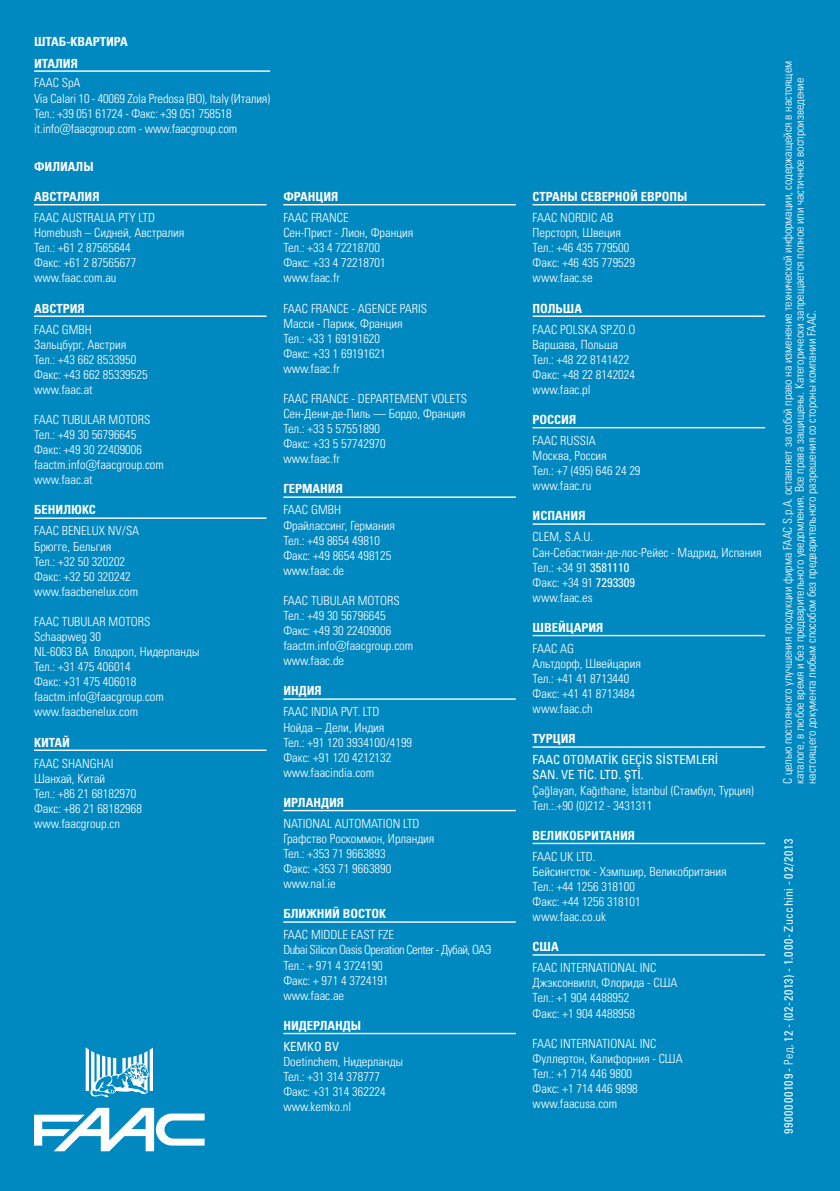
<style>
.page{position:relative;width:840px;height:1191px;background:#fff}
.page>*{position:absolute;margin:0;border:0;box-sizing:border-box;transform-origin:0 0}
.t1{font:12.6px/15px "Univers LTCYR 47 Light Cond";color:#fff}
.t2{font:12.6px/22px "Univers LTCYR 67 Bold Cond";color:#fff}
.t3{font:condensed 12.6px/15px "Univers LT Std";color:#fff}
.t4{font:12px/12px "Univers LTCYR 47 Light Cond";color:#fff}
.t5{font:condensed 12px "Univers LT Std";letter-spacing:.065em;color:#fff}
.s1{font-family:"Univers LT Std";font-stretch:condensed}
.s2{font-family:"Univers CE";font-weight:500;font-stretch:normal}
.s3{font-family:"Univers LTCYR 47 Light Cond";font-stretch:normal}
</style>
<div class="page">
<div style="left:0;top:0;width:839px;height:1191px;background:#0089c0"></div>
<svg style="left:34px;top:1107px;width:170px;height:44px"></svg>
<svg style="left:86px;top:1047px;width:67px;height:51px"></svg>
<hr style="left:34px;top:204px;width:232px;height:1px;background:#fff">
<hr style="left:34px;top:315px;width:232px;height:2px;background:#fff">
<hr style="left:34px;top:517px;width:232px;height:2px;background:#fff">
<hr style="left:34px;top:749px;width:232px;height:2px;background:#fff">
<hr style="left:283px;top:204px;width:232px;height:1px;background:#fff">
<hr style="left:283px;top:496px;width:232px;height:2px;background:#fff">
<hr style="left:283px;top:698px;width:232px;height:2px;background:#fff">
<hr style="left:283px;top:810px;width:232px;height:1px;background:#fff">
<hr style="left:283px;top:921px;width:232px;height:1px;background:#fff">
<hr style="left:283px;top:1032px;width:232px;height:2px;background:#fff">
<hr style="left:532px;top:204px;width:232px;height:1px;background:#fff">
<hr style="left:532px;top:315px;width:232px;height:2px;background:#fff">
<hr style="left:532px;top:427px;width:232px;height:1px;background:#fff">
<hr style="left:532px;top:523px;width:232px;height:2px;background:#fff">
<hr style="left:532px;top:635px;width:232px;height:1px;background:#fff">
<hr style="left:532px;top:746px;width:232px;height:1px;background:#fff">
<hr style="left:532px;top:842px;width:232px;height:2px;background:#fff">
<hr style="left:532px;top:954px;width:232px;height:1px;background:#fff">
<hr style="left:34px;top:70px;width:236px;height:2px;background:#fff">
<p class="t2" style="left:34px;top:31px;width:95px">ШТАБ-КВАРТИРА<br>ИТАЛИЯ</p>
<p class="t1" style="left:34px;top:75px;width:237px">FAAC SpA<br>Via Calari 10 - 40069 Zola Predosa (BO), Italy (Италия)<br>Тел.: +39 051 61724 - Факс: +39 051 758518 it.info@faacgroup.com - www.faacgroup.com</p>
<p class="t2" style="left:34px;top:155px;width:61px">ФИЛИАЛЫ</p>
<p class="t2" style="left:34px;top:185px;width:67px">АВСТРАЛИЯ</p>
<p class="t1" style="left:34px;top:209px;width:152px">FAAC AUSTRALIA PTY LTD<br>Homebush – Сидней, Австралия<br>Тел.: +61 2 87565644<br>Факс: +61 2 87565677 www.faac.com.au</p>
<p class="t2" style="left:34px;top:297px;width:52px">АВСТРИЯ</p>
<p class="t1" style="left:34px;top:321px;width:7px">faac</p>
<p class="t1" style="left:34px;top:321px;width:115px;text-indent:28px">GMBH<br>Зальцбург, Австрия<br>Тел.: +43 662 8533950<br>Факс: +43 662 85339525 www.faac.at</p>
<p class="t1" style="left:34px;top:411px;width:41px">FAAC Tubular</p>
<p class="t1" style="left:34px;top:411px;width:131px;text-indent:74px">Motors<br>Тел.: +49 30 56796645<br>Факс: +49 30 22409006 faactm.info@faacgroup.com www.faac.at</p>
<p class="t2" style="left:34px;top:499px;width:63px">БЕНИЛЮКС</p>
<p class="t1" style="left:34px;top:523px;width:13px">Faac</p>
<p class="t1" style="left:34px;top:523px;width:107px;text-indent:28px">BENELUX NV/SA<br>Брюгге, Бельгия<br>Тел.: +32 50 320202<br>Факс: +32 50 320242 www.faacbenelux.com</p>
<p class="t1" style="left:34px;top:613px;width:41px">FAAC Tubular</p>
<p class="t1" style="left:108px;top:613px;width:36px">Motors</p>
<p class="t1" style="left:34px;top:628px;width:166px">Schaapweg 30<br>NL-6063 BA Влодроп, Нидерланды<br>Тел.: +31 475 406014<br>Факс: +31 475 406018 faactm.info@faacgroup.com www.faacbenelux.com</p>
<p class="t2" style="left:34px;top:731px;width:37px">КИТАЙ</p>
<p class="t1" style="left:34px;top:755px;width:7px">faac</p>
<p class="t1" style="left:34px;top:755px;width:109px;text-indent:28px">SHANGHAI<br>Шанхай, Китай<br>Тел.: +86 21 68182970<br>Факс: +86 21 68182968 www.faacgroup.cn</p>
<p class="t2" style="left:283px;top:185px;width:57px">ФРАНЦИЯ</p>
<p class="t1" style="left:283px;top:209px;width:13px">Faac</p>
<p class="t1" style="left:283px;top:209px;width:131px;text-indent:28px">FRANCE<br>Сен-Прист - Лион, Франция<br>Тел.: +33 4 72218700<br>Факс: +33 4 72218701 www.faac.fr</p>
<p class="t1" style="left:283px;top:300px;width:145px">FAAC FRANCE - AGENCE PARIS<br>Масси - Париж, Франция<br>Тел.: +33 1 69191620<br>Факс: +33 1 69191621 www.faac.fr</p>
<p class="t1" style="left:283px;top:390px;width:185px">FAAC FRANCE - DEPARTEMENT VOLETS<br>Сен-Дени-де-Пиль — Бордо, Франция<br>Тел.: +33 5 57551890<br>Факс: +33 5 57742970<br>www.faac.fr</p>
<p class="t2" style="left:283px;top:478px;width:61px">ГЕРМАНИЯ</p>
<p class="t1" style="left:283px;top:502px;width:7px">faac</p>
<p class="t1" style="left:283px;top:502px;width:113px;text-indent:28px">GMBH<br>Фрайлассинг, Германия<br>Тел.: +49 8654 49810<br>Факс: +49 8654 498125 www.faac.de</p>
<p class="t1" style="left:283px;top:592px;width:41px">FAAC Tubular</p>
<p class="t1" style="left:283px;top:592px;width:131px;text-indent:74px">Motors<br>Тел.: +49 30 56796645<br>Факс: +49 30 22409006 faactm.info@faacgroup.com www.faac.de</p>
<p class="t2" style="left:283px;top:679px;width:40px">ИНДИЯ</p>
<p class="t1" style="left:283px;top:704px;width:7px">faac</p>
<p class="t1" style="left:283px;top:704px;width:130px;text-indent:28px">INDIA PVT. LTD<br>Нойда – Дели, Индия<br>Тел.: +91 120 3934100/4199<br>Факс: +91 120 4212132 www.faacindia.com</p>
<p class="t2" style="left:283px;top:791px;width:62px">ИРЛАНДИЯ</p>
<p class="t1" style="left:283px;top:815px;width:37px">National</p>
<p class="t1" style="left:334px;top:815px;width:34px">Automati</p>
<p class="t1" style="left:283px;top:815px;width:153px;text-indent:102px">on LTD<br>Графство Роскоммон, Ирландия<br>Тел.: +353 71 9663893<br>Факс: +353 71 9663890 www.nal.ie</p>
<p class="t2" style="left:283px;top:902px;width:104px">БЛИЖНИЙ ВОСТОК</p>
<p class="t1" style="left:283px;top:926px;width:209px">FAAC MIDDLE EAST FZE<br>Dubai Silicon Oasis Operation Center - Дубай, ОАЭ<br>Тел.: + 971 4 3724190<br>Факс: + 971 4 3724191<br>www.faac.ae</p>
<p class="t2" style="left:283px;top:1014px;width:79px">НИДЕРЛАНДЫ</p>
<p class="t3" style="left:283px;top:1038px;width:57px">KEMKO BV</p>
<p class="t1" style="left:283px;top:1053px;width:121px">Doetinchem, Нидерланды<br>Тел.: +31 314 378777<br>Факс: +31 314 362224 www.kemko.nl</p>
<p class="t2" style="left:532px;top:185px;width:156px">СТРАНЫ СЕВЕРНОЙ ЕВРОПЫ</p>
<p class="t1" style="left:532px;top:209px;width:7px">faac</p>
<p class="t1" style="left:532px;top:209px;width:104px;text-indent:28px">NORDIC AB<br>Персторп, Швеция<br>Тел.: +46 435 779500<br>Факс: +46 435 779529 www.faac.se</p>
<p class="t2" style="left:532px;top:297px;width:51px">ПОЛЬША</p>
<p class="t1" style="left:532px;top:321px;width:13px">Faac</p>
<p class="t1" style="left:532px;top:321px;width:104px;text-indent:28px">POLSKA SP.ZO.O<br>Варшава, Польша<br>Тел.: +48 22 8141422<br>Факс: +48 22 8142024 www.faac.pl</p>
<p class="t2" style="left:532px;top:408px;width:45px">РОССИЯ</p>
<p class="t1" style="left:532px;top:432px;width:13px">Faac</p>
<p class="t1" style="left:532px;top:432px;width:109px;text-indent:28px">RUSSIA<br>Москва, Россия<br>Тел.: +7 (495) 646 24 29 www.faac.ru</p>
<p class="t2" style="left:532px;top:505px;width:54px">ИСПАНИЯ</p>
<p class="t1" style="left:532px;top:529px;width:230px">CLEM, S.a.U.<br>Сан-Себастиан-де-лос-Рейес - Мадрид, Испания<br>Тел.: +34 91 <span class="s1">3581110<br></span>Факс: +34 91 <span class="s1">7293309<br></span>www.faac.es</p>
<p class="t2" style="left:532px;top:616px;width:20px">Швейцария</p>
<p class="t1" style="left:532px;top:640px;width:13px">Faac</p>
<p class="t1" style="left:532px;top:640px;width:110px;text-indent:28px">AG<br>Альтдорф, Швейцария<br>Тел.: +41 41 8713440<br>Факс: +41 41 8713484 www.faac.ch</p>
<p class="t2" style="left:532px;top:727px;width:45px">ТУРЦИЯ</p>
<p class="t3" style="left:532px;top:752px;width:187px">FAAC OTOMAT<span class="s2">İ</span>K GEÇ<span class="s2">İ</span>S S<span class="s2">İ</span>STEMLER<span class="s2">İ<br></span>SAN. VE T<span class="s2">İ</span>C. LTD. <span class="s2">Ş</span>T<span class="s2">İ</span>.</p>
<p class="t1" style="left:532px;top:782px;width:223px">Çağlayan, Kağıthane, İstanbul (Стамбул, Турция)<br>Тел.:.+90 (0)212 - 3431311</p>
<p class="t2" style="left:532px;top:824px;width:104px">ВЕЛИКОБРИТАНИЯ</p>
<p class="t1" style="left:532px;top:848px;width:7px">faac</p>
<p class="t1" style="left:532px;top:848px;width:195px;text-indent:28px">uk LTD.<br>Бейсингсток - Хэмпшир, Великобритания<br>Тел.: +44 1256 318100<br>Факс: +44 1256 318101<br>www.faac.co.uk</p>
<p class="t2" style="left:532px;top:935px;width:28px">США</p>
<p class="t1" style="left:532px;top:959px;width:146px">FAAC INTERNATIONAL INC<br>Джэксонвилл, Флорида - США<br>Тел.: +1 904 4488952<br>Факс: +1 904 4488958</p>
<p class="t1" style="left:532px;top:1035px;width:151px">FAAC INTERNATIONAL INC<br>Фуллертон, Калифорния - США<br>Тел.: +1 714 446 9800<br>Факс: +1 714 446 9898 www.faacusa.com</p>
<p class="t4" style="left:780px;top:784px;width:724px;rotate:-90deg">С целью постоянного улучшения продукции фирма FAAC S.p.A. оставляет за собой право на изменение технической информации, содержащейся в настоящем каталоге, в любое время и без предварительного уведомления. Все права защищены. Категорически запрещается полное или частичное воспроизведение настоящего документа любым способом без предварительного разрешения со стороны компании FAAC.</p>
<p class="t5" style="left:780px;top:1134px;width:297px;rotate:-90deg">9900000109 - <span class="s3">Ред</span>. 12 - (02-2013) - 1.000- ZUCCHINI - 02/2013</p>
</div>
